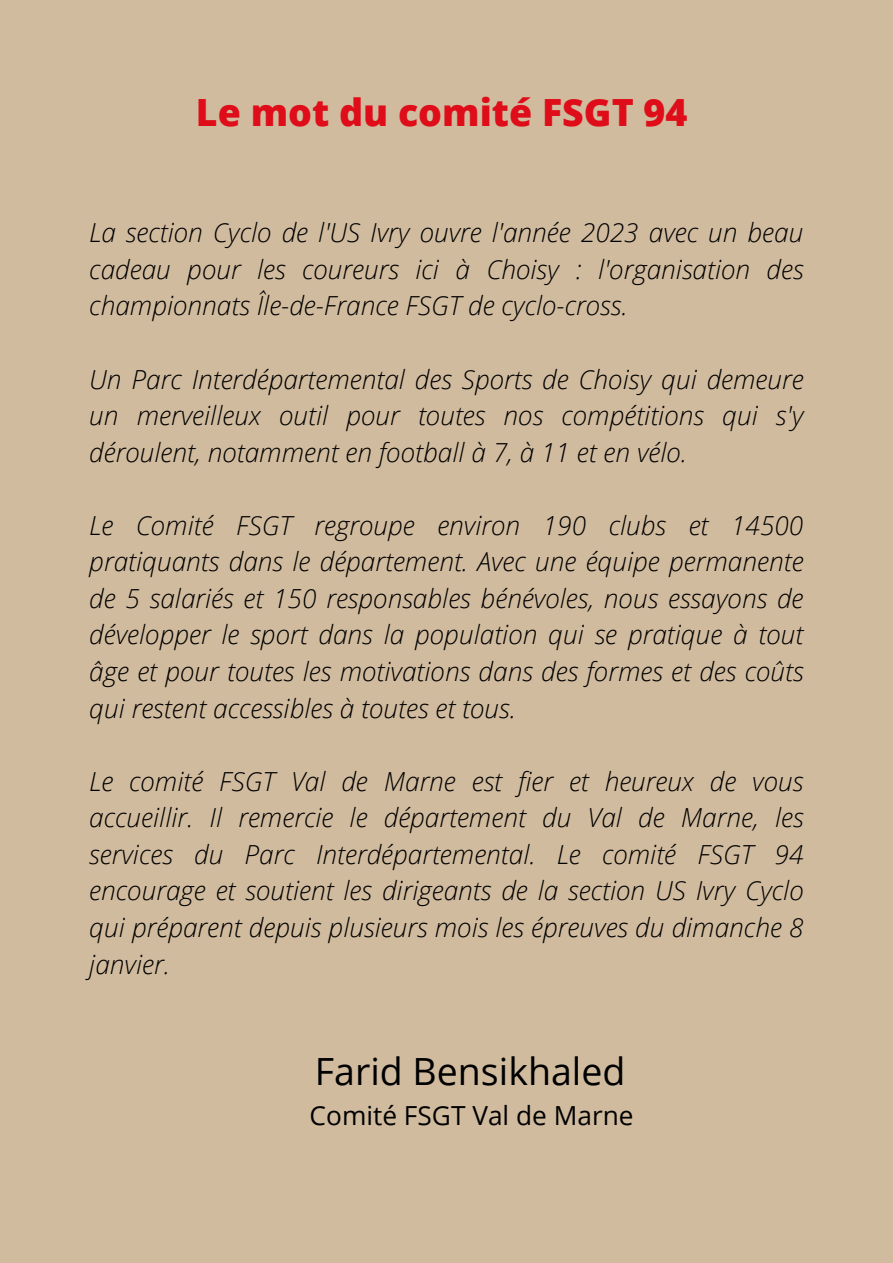
<style>
.page{position:relative;width:893px;height:1263px;background:#d1bb9e}
.page>*{position:absolute;margin:0;border:0;box-sizing:border-box;transform-origin:0 0}
.t1{font:800 37.5px "Open Sans";color:#de0d19}
.t2{font:37.5px "Open Sans";color:#000}
.t3{font:italic 300 26.25px/36.6px "Open Sans";color:#000;text-align:justify}
.t4{font:26.25px "Open Sans";color:#000}
</style>
<div class="page">
<h1 class="t1" style="left:196px;top:86px;width:493px">Le mot du comité FSGT 94</h1>
<p class="t3" style="left:89px;top:214px;width:716px">La section Cyclo de l'US Ivry ouvre l'année 2023 avec un beau cadeau pour les coureurs ici à Choisy : l'organisation des championnats Île-de-France FSGT de cyclo-cross.</p>
<p class="t3" style="left:89px;top:360px;width:716px">Un Parc Interdépartemental des Sports de Choisy qui demeure un merveilleux outil pour toutes nos compétitions qui s'y déroulent, notamment en football à 7, à 11 et en vélo.</p>
<p class="t3" style="left:89px;top:506px;width:716px">Le Comité FSGT regroupe environ 190 clubs et 14500 pratiquants dans le département. Avec une équipe permanente de 5 salariés et 150 responsables bénévoles, nous essayons de développer le sport dans la population qui se pratique à tout âge et pour toutes les motivations dans des formes et des coûts qui restent accessibles à toutes et tous.</p>
<p class="t3" style="left:89px;top:762px;width:716px">Le comité FSGT Val de Marne est fier et heureux de vous accueillir. Il remercie le département du Val de Marne, les services du Parc Interdépartemental. Le comité FSGT 94 encourage et soutient les dirigeants de la section US Ivry Cyclo qui préparent depuis plusieurs mois les épreuves du dimanche 8 janvier.</p>
<h1 class="t2" style="left:315px;top:1045px;width:312px">Farid Bensikhaled</h1>
<p class="t4" style="left:310px;top:1097px;width:325px">Comité FSGT Val de Marne</p>
</div>
